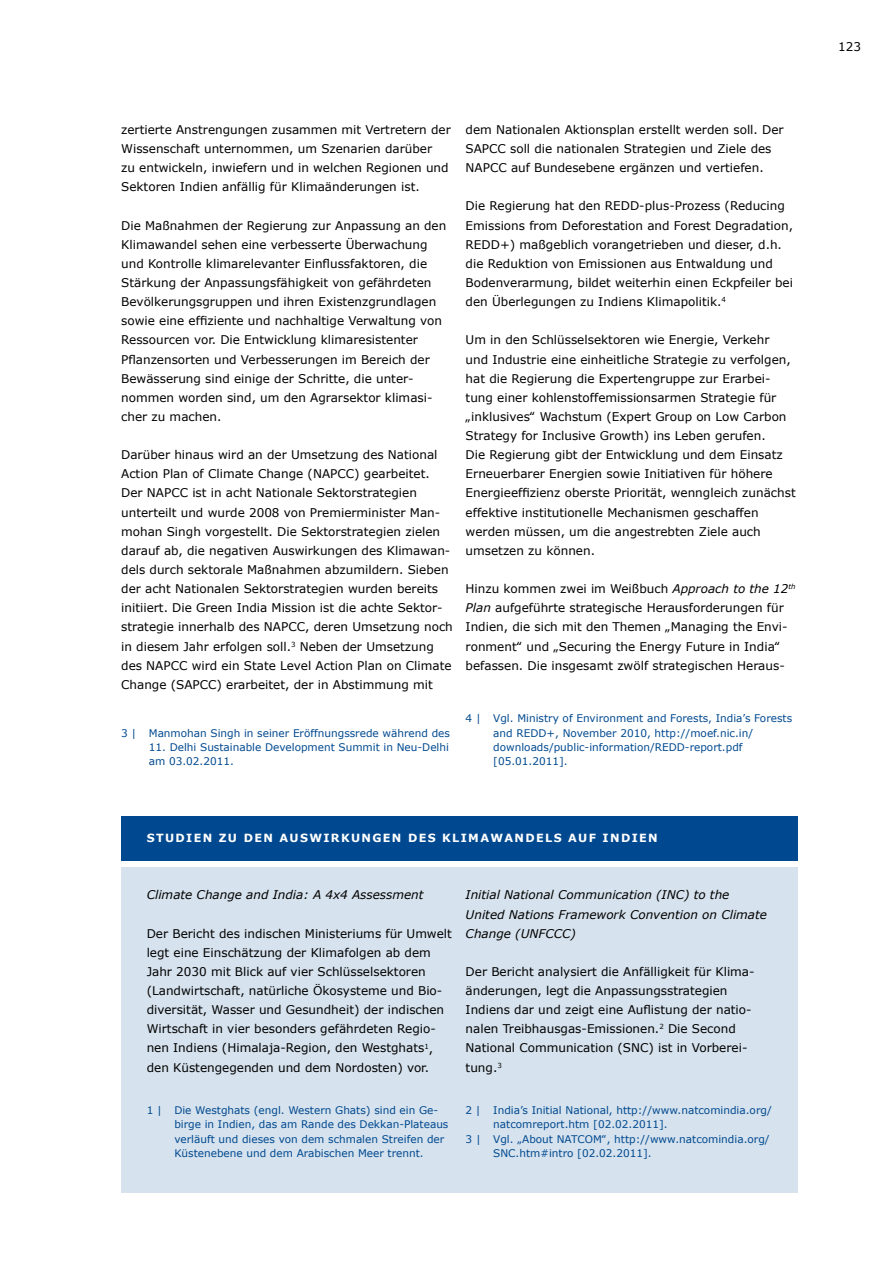
<style>
.page{position:relative;width:893px;height:1263px;background:#fff}
.page>*{position:absolute;margin:0;border:0;box-sizing:border-box;transform-origin:0 0}
.t1{font:12px/19.2px "Verdana";color:#000}
.t2{font:italic 12px/19.2px "Verdana";color:#000}
.t3{font:700 11.25px "Verdana";letter-spacing:.12em;color:#fff}
.t4{font:10.5px/14.4px "Verdana";color:#004990}
.s1{font-style:italic}
</style>
<div class="page">
<div style="left:121px;top:867px;width:676px;height:326px;background:#d6e2ed"></div>
<div style="left:121px;top:816px;width:676px;height:45px;background:#004990"></div>
<p class="t1" style="left:121px;top:120px;width:331px">zertierte Anstrengungen zusammen mit Vertretern der Wissenschaft unternommen, um Szenarien darüber<br>zu entwickeln, inwiefern und in welchen Regionen und Sektoren Indien anfällig für Klimaänderungen ist.</p>
<p class="t1" style="left:121px;top:216px;width:327px">Die Maßnahmen der Regierung zur Anpassung an den Klimawandel sehen eine verbesserte Überwachung und Kontrolle klimarelevanter Einflussfaktoren, die Stärkung der Anpassungsfähigkeit von gefährdeten Bevölkerungsgruppen und ihren Existenzgrundlagen sowie eine effiziente und nachhaltige Verwaltung von Ressourcen vor. Die Entwicklung klimaresistenter Pflanzensorten und Verbesserungen im Bereich der Bewässerung sind einige der Schritte, die unter&shy;nommen worden sind, um den Agrarsektor klimasi&shy;cher zu machen.</p>
<p class="t1" style="left:121px;top:445px;width:333px">Darüber hinaus wird an der Umsetzung des National Action Plan of Climate Change (NAPCC) gearbeitet.<br>Der NAPCC ist in acht Nationale Sektorstrategien unterteilt und wurde 2008 von Premierminister Man&shy;mohan Singh vorgestellt. Die Sektorstrategien zielen darauf ab, die negativen Auswirkungen des Klimawan&shy;dels durch sektorale Maßnahmen abzumildern. Sieben der acht Nationalen Sektorstrategien wurden bereits initiiert. Die Green India Mission ist die achte Sektor&shy;strategie innerhalb des NAPCC, deren Umsetzung noch in diesem Jahr erfolgen soll.<sup>3</sup> Neben der Umsetzung des NAPCC wird ein State Level Action Plan on Climate Change (SAPCC) erarbeitet, der in Abstimmung mit</p>
<p class="t4" style="left:121px;top:726px;width:330px">3 | Manmohan Singh in seiner Eröffnungssrede während des</p>
<p class="t4" style="left:149px;top:740px;width:302px">11. Delhi Sustainable Development Summit in Neu-Delhi am 03.02.2011.</p>
<p class="t1" style="left:466px;top:120px;width:320px">dem Nationalen Aktionsplan erstellt werden soll. Der<br>SAPCC soll die nationalen Strategien und Ziele des<br>NAPCC auf Bundesebene ergänzen und vertiefen.</p>
<p class="t1" style="left:466px;top:197px;width:329px">Die Regierung hat den REDD-plus-Prozess (Reducing Emissions from Deforestation and Forest Degradation, REDD+) maßgeblich vorangetrieben und dieser, d.h. die Reduktion von Emissionen aus Entwaldung und Bodenverarmung, bildet weiterhin einen Eckpfeiler bei den Überlegungen zu Indiens Klimapolitik.<sup>4</sup></p>
<p class="t1" style="left:466px;top:331px;width:332px">Um in den Schlüsselsektoren wie Energie, Verkehr<br>und Industrie eine einheitliche Strategie zu verfolgen, hat die Regierung die Expertengruppe zur Erarbei&shy;tung einer kohlenstoffemissionsarmen Strategie für „inklusives‟ Wachstum (Expert Group on Low Carbon Strategy for Inclusive Growth) ins Leben gerufen.<br>Die Regierung gibt der Entwicklung und dem Einsatz Erneuerbarer Energien sowie Initiativen für höhere Energieeffizienz oberste Priorität, wenngleich zunächst effektive institutionelle Mechanismen geschaffen werden müssen, um die angestrebten Ziele auch umsetzen zu können.</p>
<p class="t1" style="left:466px;top:579px;width:332px">Hinzu kommen zwei im Weißbuch <span class="s1">Approach to the 12</span><sup>th </sup><span class="s1">Plan</span> aufgeführte strategische Herausforderungen für Indien, die sich mit den Themen „Managing the Envi&shy;ronment‟ und „Securing the Energy Future in India‟ befassen. Die insgesamt zwölf strategischen Heraus-</p>
<p class="t4" style="left:493px;top:711px;width:300px;text-indent:-28px">4 | Vgl. Ministry of Environment and Forests, India’s Forests and REDD+, November 2010, http://moef.nic.in/ downloads/public-information/REDD-report.pdf [05.01.2011].</p>
<p class="t3" style="left:147px;top:830px;width:512px">STUDIEN ZU DEN AUSWIRKUNGEN DES KLIMAWANDELS AUF INDIEN</p>
<p class="t2" style="left:147px;top:886px;width:278px">Climate Change and India: A 4x4 Assessment</p>
<p class="t1" style="left:147px;top:924px;width:307px">Der Bericht des indischen Ministeriums für Umwelt legt eine Einschätzung der Klimafolgen ab dem Jahr 2030 mit Blick auf vier Schlüsselsektoren (Landwirtschaft, natürliche Ökosysteme und Bio&shy;diversität, Wasser und Gesundheit) der indischen Wirtschaft in vier besonders gefährdeten Regio&shy;nen Indiens (Himalaja-Region, den Westghats<sup>1</sup>, den Küstengegenden und dem Nordosten) vor.</p>
<p class="t4" style="left:174px;top:1103px;width:276px;text-indent:-28px">1 | Die Westghats (engl. Western Ghats) sind ein Ge&shy;birge in Indien, das am Rande des Dekkan-Plateaus verläuft und dieses von dem schmalen Streifen der Küstenebene und dem Arabischen Meer trennt.</p>
<p class="t2" style="left:466px;top:886px;width:303px">Initial National Communication (INC) to the<br>United Nations Framework Convention on Climate<br>Change (UNFCCC)</p>
<p class="t1" style="left:466px;top:962px;width:289px">Der Bericht analysiert die Anfälligkeit für Klima&shy;änderungen, legt die Anpassungsstrategien Indiens dar und zeigt eine Auflistung der natio&shy;nalen Treibhausgas-Emissionen.<sup>2</sup> Die Second National Communication (SNC) ist in Vorberei&shy;tung.<sup>3</sup></p>
<p class="t4" style="left:466px;top:1103px;width:308px">2 | India’s Initial National, http://www.natcomindia.org/</p>
<p class="t4" style="left:493px;top:1117px;width:176px">natcomreport.htm [02.02.2011].</p>
<p class="t4" style="left:466px;top:1132px;width:305px">3 | Vgl. „About NATCOM‟, http://www.natcomindia.org/</p>
<p class="t4" style="left:493px;top:1146px;width:160px">SNC.htm#intro [02.02.2011].</p>
<p class="t1" style="left:838px;top:37px;width:24px">123</p>
</div>
